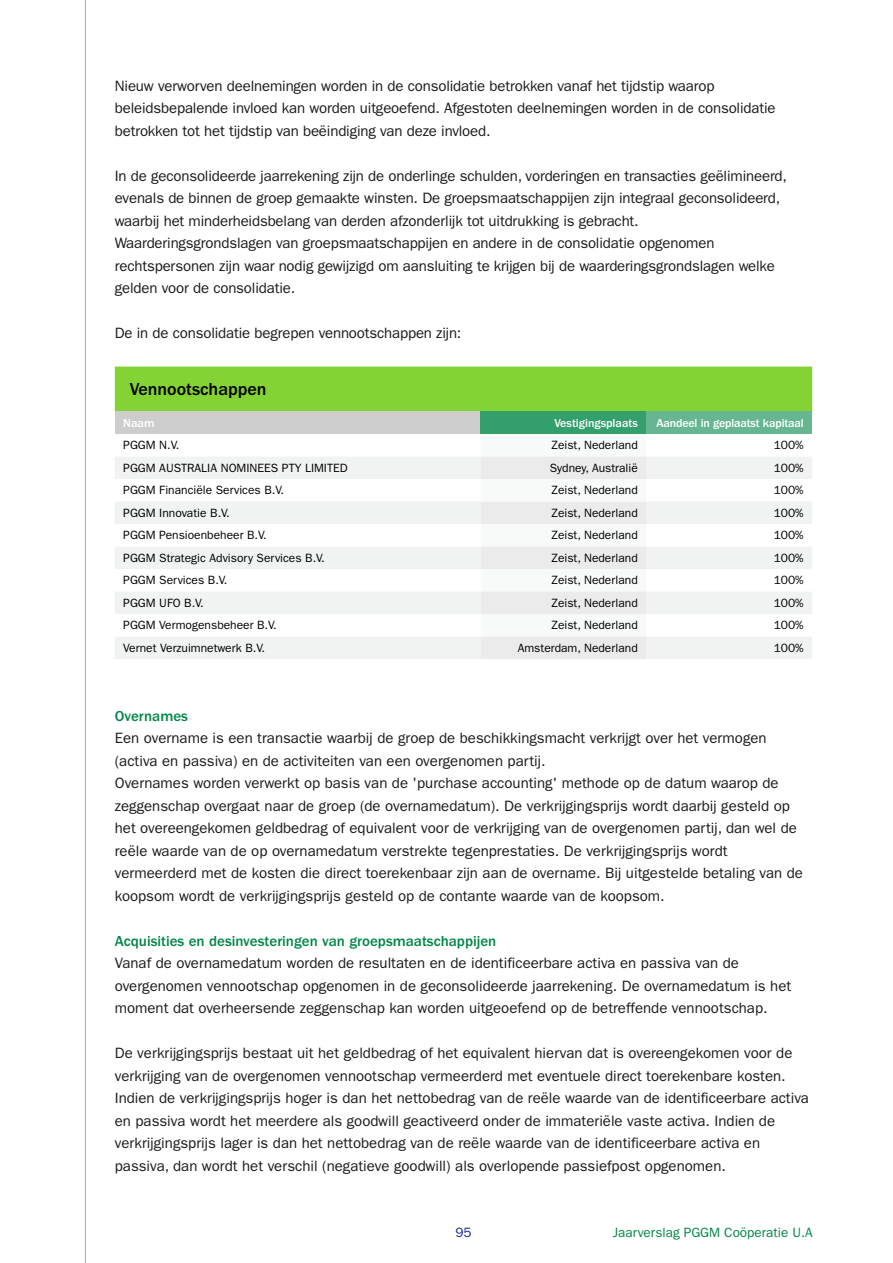
<style>
.page{position:relative;width:893px;height:1263px;background:#fff}
.page>*{position:absolute;margin:0;border:0;box-sizing:border-box;transform-origin:0 0}
.t1{font:500 18px "ITC Franklin Gothic Std";color:#000}
.t2{font:15px/22.5px "ITC Franklin Gothic Std";color:#1a1a1a}
.t3{font:500 15px "ITC Franklin Gothic Std";color:#008747}
.t4{font:13.5px "ITC Franklin Gothic Std";color:#008747}
.t5{font:13.5px "ITC Franklin Gothic Std";color:#162293}
.t6{font:12px "ITC Franklin Gothic Std";color:#000}
.t7{font:500 12px "ITC Franklin Gothic Std";letter-spacing:-.01em;color:#fff}
</style>
<div class="page">
<hr style="left:85px;top:0;width:1px;height:1263px;background:#83d334">
<div style="left:115px;top:367px;width:697px;height:45px;background:#83d334"></div>
<div style="left:115px;top:412px;width:365px;height:22px;background:#cdcdce"></div>
<div style="left:480px;top:412px;width:166px;height:22px;background:#339f6c"></div>
<div style="left:646px;top:412px;width:166px;height:22px;background:#66b791"></div>
<svg style="left:115px;top:457px;width:697px;height:202px;fill:#f1f2f2"></svg>
<svg style="left:480px;top:456px;width:166px;height:203px"></svg>
<div style="left:119px;top:371px;width:519px;height:35px;background:#83d334"></div>
<p class="t2" style="left:115px;top:74px;width:662px">Nieuw verworven deelnemingen worden in de consolidatie betrokken vanaf het tijdstip waarop beleidsbepalende invloed kan worden uitgeoefend. Afgestoten deelnemingen worden in de consolidatie betrokken tot het tijdstip van beëindiging van deze invloed.</p>
<p class="t2" style="left:115px;top:164px;width:674px">In de geconsolideerde jaarrekening zijn de onderlinge schulden, vorderingen en transacties geëlimineerd, evenals de binnen de groep gemaakte winsten. De groepsmaatschappijen zijn integraal geconsolideerd, waarbij het minderheidsbelang van derden afzonderlijk tot uitdrukking is gebracht.<br>Waarderingsgrondslagen van groepsmaatschappijen en andere in de consolidatie opgenomen rechtspersonen zijn waar nodig gewijzigd om aansluiting te krijgen bij de waarderingsgrondslagen welke gelden voor de consolidatie.</p>
<p class="t2" style="left:115px;top:322px;width:348px">De in de consolidatie begrepen vennootschappen zijn:</p>
<p class="t1" style="left:130px;top:379px;width:138px">Vennootschappen</p>
<p class="t7" style="left:123px;top:416px;width:33px">Naam</p>
<p class="t7" style="left:555px;top:416px;width:85px">Vestigingsplaats</p>
<p class="t7" style="left:656px;top:416px;width:149px">Aandeel in geplaatst kapitaal</p>
<p class="t6" style="left:123px;top:438px;width:58px">PGGM N.V.</p>
<p class="t6" style="left:552px;top:438px;width:88px">Zeist, Nederland</p>
<p class="t6" style="left:774px;top:438px;width:31px">100%</p>
<p class="t6" style="left:123px;top:461px;width:226px">PGGM AUSTRALIA NOMINEES PTY LIMITED</p>
<p class="t6" style="left:550px;top:461px;width:90px">Sydney, Australië</p>
<p class="t6" style="left:774px;top:461px;width:31px">100%</p>
<p class="t6" style="left:123px;top:483px;width:162px">PGGM Financiële Services B.V.</p>
<p class="t6" style="left:552px;top:483px;width:88px">Zeist, Nederland</p>
<p class="t6" style="left:774px;top:483px;width:31px">100%</p>
<p class="t6" style="left:123px;top:506px;width:108px">PGGM Innovatie B.V.</p>
<p class="t6" style="left:552px;top:506px;width:88px">Zeist, Nederland</p>
<p class="t6" style="left:774px;top:506px;width:31px">100%</p>
<p class="t6" style="left:123px;top:528px;width:145px">PGGM Pensioenbeheer B.V.</p>
<p class="t6" style="left:552px;top:528px;width:88px">Zeist, Nederland</p>
<p class="t6" style="left:774px;top:528px;width:31px">100%</p>
<p class="t6" style="left:123px;top:551px;width:203px">PGGM Strategic Advisory Services B.V.</p>
<p class="t6" style="left:552px;top:551px;width:88px">Zeist, Nederland</p>
<p class="t6" style="left:774px;top:551px;width:31px">100%</p>
<p class="t6" style="left:123px;top:573px;width:106px">PGGM Services B.V.</p>
<p class="t6" style="left:552px;top:573px;width:88px">Zeist, Nederland</p>
<p class="t6" style="left:774px;top:573px;width:31px">100%</p>
<p class="t6" style="left:123px;top:596px;width:82px">PGGM UFO B.V.</p>
<p class="t6" style="left:552px;top:596px;width:88px">Zeist, Nederland</p>
<p class="t6" style="left:774px;top:596px;width:31px">100%</p>
<p class="t6" style="left:123px;top:618px;width:155px">PGGM Vermogensbeheer B.V.</p>
<p class="t6" style="left:552px;top:618px;width:88px">Zeist, Nederland</p>
<p class="t6" style="left:774px;top:618px;width:31px">100%</p>
<p class="t6" style="left:123px;top:641px;width:143px">Vernet Verzuimnetwerk B.V.</p>
<p class="t6" style="left:518px;top:641px;width:122px">Amsterdam, Nederland</p>
<p class="t6" style="left:774px;top:641px;width:31px">100%</p>
<p class="t3" style="left:115px;top:707px;width:75px">Overnames</p>
<p class="t2" style="left:115px;top:727px;width:690px">Een overname is een transactie waarbij de groep de beschikkingsmacht verkrijgt over het vermogen (activa en passiva) en de activiteiten van een overgenomen partij.<br>Overnames worden verwerkt op basis van de 'purchase accounting' methode op de datum waarop de zeggenschap overgaat naar de groep (de overnamedatum). De verkrijgingsprijs wordt daarbij gesteld op het overeengekomen geldbedrag of equivalent voor de verkrijging van de overgenomen partij, dan wel de reële waarde van de op overnamedatum verstrekte tegenprestaties. De verkrijgingsprijs wordt vermeerderd met de kosten die direct toerekenbaar zijn aan de overname. Bij uitgestelde betaling van de koopsom wordt de verkrijgingsprijs gesteld op de contante waarde van de koopsom.</p>
<p class="t3" style="left:115px;top:932px;width:383px">Acquisities en desinvesteringen van groepsmaatschappijen</p>
<p class="t2" style="left:115px;top:952px;width:678px">Vanaf de overnamedatum worden de resultaten en de identificeerbare activa en passiva van de overgenomen vennootschap opgenomen in de geconsolideerde jaarrekening. De overnamedatum is het moment dat overheersende zeggenschap kan worden uitgeoefend op de betreffende vennootschap.</p>
<p class="t2" style="left:115px;top:1042px;width:696px">De verkrijgingsprijs bestaat uit het geldbedrag of het equivalent hiervan dat is overeengekomen voor de verkrijging van de overgenomen vennootschap vermeerderd met eventuele direct toerekenbare kosten.<br>Indien de verkrijgingsprijs hoger is dan het nettobedrag van de reële waarde van de identificeerbare activa en passiva wordt het meerdere als goodwill geactiveerd onder de immateriële vaste activa. Indien de verkrijgingsprijs lager is dan het nettobedrag van de reële waarde van de identificeerbare activa en passiva, dan wordt het verschil (negatieve goodwill) als overlopende passiefpost opgenomen.</p>
<p class="t5" style="left:455px;top:1225px;width:18px">95</p>
<p class="t4" style="left:613px;top:1225px;width:201px">Jaarverslag PGGM Coöperatie U.A</p>
</div>
